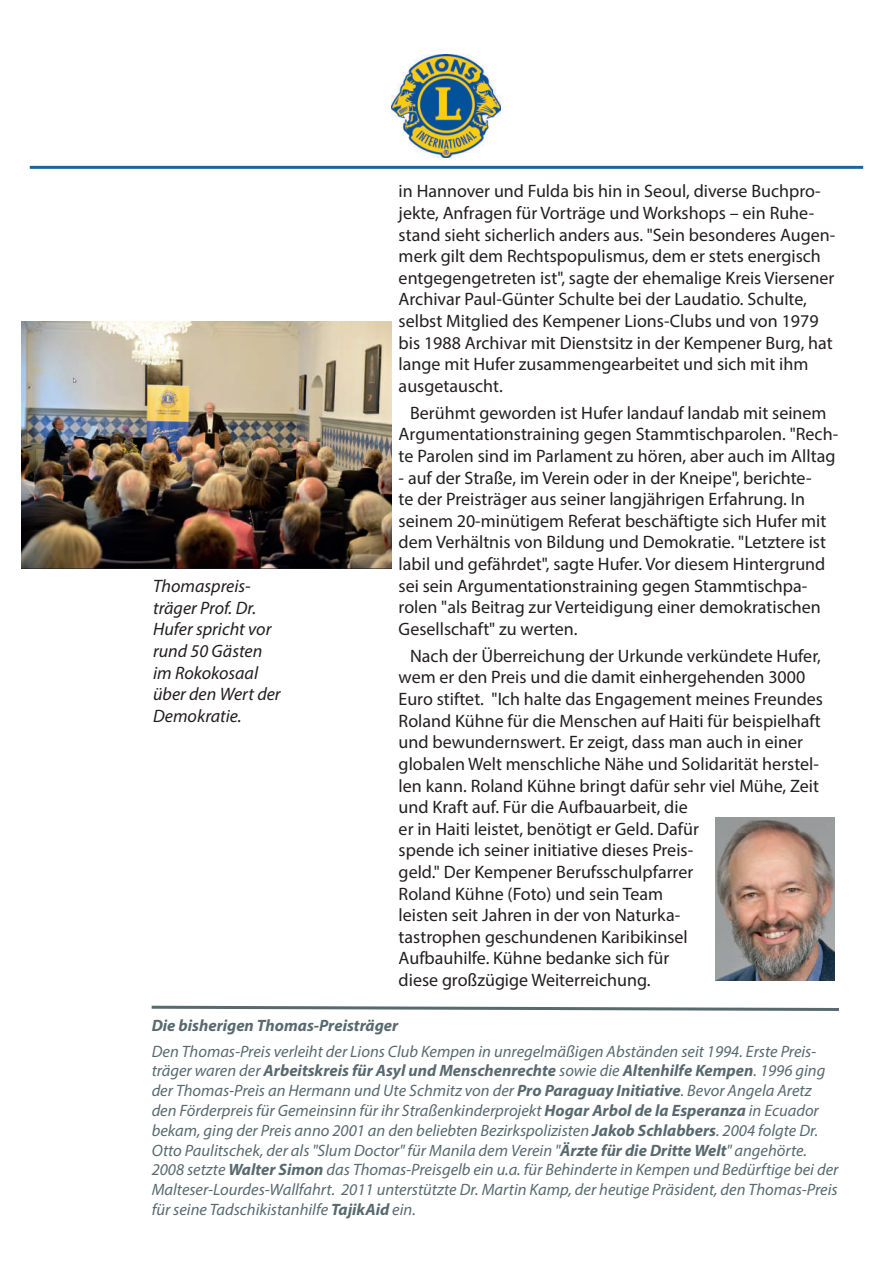
<style>
.page{position:relative;width:893px;height:1263px;background:#fff}
.page>*{position:absolute;margin:0;border:0;box-sizing:border-box;transform-origin:0 0}
.t1{font:18px/21.6px "Myriad Pro";color:#231f20}
.t2{font:italic 18px/21.6px "Myriad Pro";color:#231f20}
.t3{font:italic 16.5px/19.8px "Myriad Pro";color:#586a6f}
.t4{font:italic 700 16.5px "Myriad Pro";color:#586a6f}
.s1{font-weight:700}
</style>
<div class="page">
<svg style="left:151px;top:1005px;width:688px;height:6px"></svg>
<img style="left:716px;top:818px;width:118px;height:163px">
<img style="left:21px;top:321px;width:370px;height:247px">
<hr style="left:30px;top:166px;width:833px;height:3px;background:#03538f">
<img style="left:391px;top:54px;width:109px;height:103px">
<p class="t1" style="left:399px;top:180px;width:438px">in Hannover und Fulda bis hin in Seoul, diverse Buchpro&shy;jekte, Anfragen für Vorträge und Workshops – ein Ruhe&shy;stand sieht sicherlich anders aus. "Sein besonderes Augen&shy;merk gilt dem Rechtspopulismus, dem er stets energisch entgegengetreten ist", sagte der ehemalige Kreis Viersener Archivar Paul-Günter Schulte bei der Laudatio. Schulte, selbst Mitglied des Kempener Lions-Clubs und von 1979 bis 1988 Archivar mit Dienstsitz in der Kempener Burg, hat lange mit Hufer zusammengearbeitet und sich mit ihm ausgetauscht.</p>
<p class="t1" style="left:399px;top:402px;width:441px;text-align:center">Berühmt geworden ist Hufer landauf landab mit seinem<br>Argumentationstraining gegen Stammtischparolen. "Rech&shy;te Parolen sind im Parlament zu hören, aber auch im Alltag</p>
<p class="t1" style="left:399px;top:466px;width:429px">- auf der Straße, im Verein oder in der Kneipe", berichte&shy;te der Preisträger aus seiner langjährigen Erfahrung. In seinem 20-minütigem Referat beschäftigte sich Hufer mit dem Verhältnis von Bildung und Demokratie. "Letztere ist labil und gefährdet", sagte Hufer. Vor diesem Hintergrund sei sein Argumentationstraining gegen Stammtischpa&shy;rolen "als Beitrag zur Verteidigung einer demokratischen Gesellschaft" zu werten.</p>
<p class="t1" style="left:399px;top:645px;width:426px;text-indent:11px">Nach der Überreichung der Urkunde verkündete Hufer, wem er den Preis und die damit einhergehenden 3000<br>Euro stiftet. "Ich halte das Engagement meines Freundes Roland Kühne für die Menschen auf Haiti für beispielhaft und bewundernswert. Er zeigt, dass man auch in einer globalen Welt menschliche Nähe und Solidarität herstel&shy;len kann. Roland Kühne bringt dafür sehr viel Mühe, Zeit und Kraft auf. Für die Aufbauarbeit, die<br>er in Haiti leistet, benötigt er Geld. Dafür<br>spende ich seiner initiative dieses Preis-<br>geld." Der Kempener Berufsschulpfarrer<br>Roland Kühne (Foto) und sein Team<br>leisten seit Jahren in der von Naturka-<br>tastrophen geschundenen Karibikinsel<br>Aufbauhilfe. Kühne bedanke sich für<br>diese großzügige Weiterreichung.</p>
<p class="t4" style="left:152px;top:1015px;width:248px">Die bisherigen Thomas-Preisträger</p>
<p class="t3" style="left:152px;top:1041px;width:688px">Den Thomas-Preis verleiht der Lions Club Kempen in unregelmäßigen Abständen seit 1994. Erste Preis&shy;träger waren der <span class="s1">Arbeitskreis für Asyl und Menschenrechte</span> sowie die <span class="s1">Altenhilfe Kempen</span>. 1996 ging der Thomas-Preis an Hermann und Ute Schmitz von der <span class="s1">Pro Paraguay Initiative</span>. Bevor Angela Aretz den Förderpreis für Gemeinsinn für ihr Straßenkinderprojekt <span class="s1">Hogar Arbol de la Esperanza</span> in Ecuador bekam, ging der Preis anno 2001 an den beliebten Bezirkspolizisten <span class="s1">Jakob Schlabbers</span>. 2004 folgte Dr.<br>Otto Paulitschek, der als "Slum Doctor" für Manila dem Verein "<span class="s1">Ärzte für die Dritte Welt</span>" angehörte.<br>2008 setzte <span class="s1">Walter Simon</span> das Thomas-Preisgelb ein u.a. für Behinderte in Kempen und Bedürftige bei der Malteser-Lourdes-Wallfahrt. 2011 unterstützte Dr. Martin Kamp, der heutige Präsident, den Thomas-Preis für seine Tadschikistanhilfe <span class="s1">TajikAid</span> ein.</p>
<p class="t2" style="left:153px;top:575px;width:129px">Thomaspreis&shy;träger Prof. Dr.<br>Hufer spricht vor rund 50 Gästen im Rokokosaal über den Wert der<br>Demokratie.</p>
</div>
